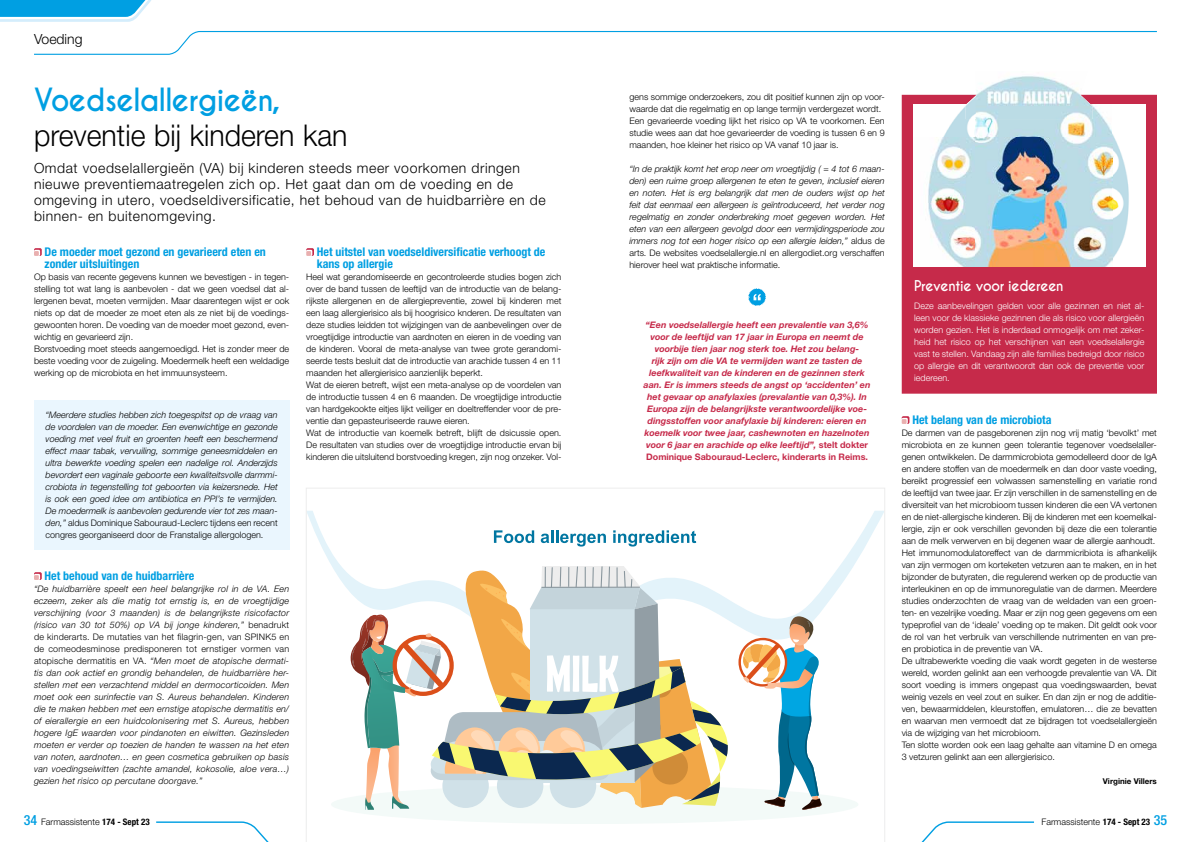
<style>
.page{position:relative;width:1191px;height:842px;background:#fff}
.page>*{position:absolute;margin:0;border:0;box-sizing:border-box;transform-origin:0 0}
.t1{font:300 30px "Helvetica Neue LT Std";color:#000;scale:.95 1}
.t2{font:700 30px "Caviar Dreams";letter-spacing:-.02em;color:#009fe2;scale:.95 1}
.t3{font:300 14px/16px "Helvetica Neue LT Std";letter-spacing:.04em;color:#000}
.t4{font:700 14px "Caviar Dreams";letter-spacing:-.02em;color:#fff;scale:.95 1}
.t5{font:300 14px "Helvetica Neue LT Std";color:#000}
.t6{font:700 condensed 12px/12px "Helvetica Neue LT Std";color:#009fe2}
.t7{font:300 9px/12px "Helvetica Neue LT Std";color:#000}
.t8{font:italic 300 9px/12px "Helvetica Neue LT Std";color:#000;text-align:justify}
.t9{font:italic 700 9px/12px "Helvetica Neue LT Std";color:#c62a4a;text-align:center}
.t10{font:300 9px/12px "Helvetica Neue LT Std";color:#fff;text-align:justify}
.t11{font:700 8px "Helvetica Neue LT Std";color:#000}
.s1{font-style:normal}
.s2{font-weight:500;font-stretch:condensed;font-size:14px;color:#009fe2}
.s3{font-weight:700;font-stretch:condensed}
</style>
<div class="page">
<svg style="left:0;top:0;width:151px;height:22px;background:#46b9ea"></svg>
<svg style="left:921px;top:821px;width:113px;height:21px"></svg>
<svg style="left:156px;top:821px;width:113px;height:21px"></svg>
<svg style="left:34px;top:248px;width:8px;height:8px"></svg>
<div style="left:34px;top:400px;width:255px;height:149px;background:#eaf6fe"></div>
<svg style="left:34px;top:572px;width:8px;height:8px"></svg>
<svg style="left:306px;top:248px;width:8px;height:8px"></svg>
<svg style="left:748px;top:288px;width:18px;height:18px"></svg>
<svg style="left:901px;top:416px;width:8px;height:8px"></svg>
<svg style="left:306px;top:488px;width:579px;height:354px"></svg>
<div style="left:902px;top:95px;width:254px;height:298px;background:#c62a4a"></div>
<div style="left:901px;top:95px;width:256px;height:299px;border:1px solid #c62a4a"></div>
<img style="left:914px;top:119px;width:231px;height:148px">
<svg style="left:34px;top:31px;width:1123px;height:88px"></svg>
<img style="left:965px;top:71px;width:127px;height:48px">
<h2 class="t5" style="left:34px;top:31px;width:50px">Voeding</h2>
<h1 class="t2" style="left:34px;top:82px;width:260px">Voedselallergieën,</h1>
<h1 class="t1" style="left:34px;top:117px;width:331px">preventie bij kinderen kan</h1>
<p class="t3" style="left:34px;top:159px;width:513px">Omdat voedselallergieën (VA) bij kinderen steeds meer voorkomen dringen nieuwe preventiemaatregelen zich op. Het gaat dan om de voeding en de omgeving in utero, voedseldiversificatie, het behoud van de huidbarrière en de binnen- en buitenomgeving.</p>
<h3 class="t6" style="left:45px;top:245px;width:223px">De moeder moet gezond en gevarieerd eten en zonder uitsluitingen</h3>
<p class="t7" style="left:34px;top:270px;width:257px">Op basis van recente gegevens kunnen we bevestigen - in tegen&shy;stelling tot wat lang is aanbevolen - dat we geen voedsel dat al&shy;lergenen bevat, moeten vermijden. Maar daarentegen wijst er ook niets op dat de moeder ze moet eten als ze niet bij de voedings&shy;gewoonten horen. De voeding van de moeder moet gezond, even&shy;wichtig en gevarieerd zijn.<br>Borstvoeding moet steeds aangemoedigd. Het is zonder meer de beste voeding voor de zuigeling. Moedermelk heeft een weldadige werking op de microbiota en het immuunsysteem.</p>
<p class="t8" style="left:46px;top:408px;width:234px">“Meerdere studies hebben zich toegespitst op de vraag van de voordelen van de moeder. Een evenwichtige en gezonde voeding met veel fruit en groenten heeft een beschermend effect maar tabak, vervuiling, sommige geneesmiddelen en ultra bewerkte voeding spelen een nadelige rol. Anderzijds bevordert een vaginale geboorte een kwaliteitsvolle darmmi&shy;crobiota in tegenstelling tot geboorten via keizersnede. Het is ook een goed idee om antibiotica en PPI’s te vermijden.<br>De moedermelk is aanbevolen gedurende vier tot zes maan&shy;den,” <span class="s1">aldus Dominique Sabouraud-Leclerc tijdens een recent congres georganiseerd door de Franstalige allergologen.</span></p>
<h3 class="t6" style="left:45px;top:569px;width:151px">Het behoud van de huidbarrière</h3>
<p class="t8" style="left:34px;top:583px;width:257px">“De huidbarrière speelt een heel belangrijke rol in de VA. Een eczeem, zeker als die matig tot ernstig is, en de vroegtijdige verschijning (voor 3 maanden) is de belangrijkste risicofactor (risico van 30 tot 50%) op VA bij jonge kinderen,” <span class="s1">benadrukt de kinderarts. De mutaties van het filagrin-gen, van SPINK5 en de comeodesminose predisponeren tot ernstiger vormen van atopische dermatitis en VA.</span> “Men moet de atopische dermati&shy;tis dan ook actief en grondig behandelen, de huidbarrière her&shy;stellen met een verzachtend middel en dermocorticoiden. Men moet ook een surinfectie van S. Aureus behandelen. Kinderen die te maken hebben met een ernstige atopische dermatitis en/ of eierallergie en een huidcolonisering met S. Aureus, hebben hogere IgE waarden voor pindanoten en eiwitten. Gezinsleden moeten er verder op toezien de handen te wassen na het eten van noten, aardnoten… en geen cosmetica gebruiken op basis van voedingseiwitten (zachte amandel, kokosolie, aloe vera…) gezien het risico op percutane doorgave.”</p>
<h3 class="t6" style="left:317px;top:245px;width:230px">Het uitstel van voedseldiversificatie verhoogt de kans op allergie</h3>
<p class="t7" style="left:306px;top:270px;width:257px">Heel wat gerandomiseerde en gecontroleerde studies bogen zich over de band tussen de leeftijd van de introductie van de belang&shy;rijkste allergenen en de allergiepreventie, zowel bij kinderen met een laag allergierisico als bij hoogrisico knderen. De resultaten van deze studies leidden tot wijzigingen van de aanbevelingen over de vroegtijdige introductie van aardnoten en eieren in de voeding van de kinderen. Vooral de meta-analyse van twee grote gerandomi&shy;seerde tests besluit dat de introductie van arachide tussen 4 en 11 maanden het allergierisico aanzienlijk beperkt.<br>Wat de eieren betreft, wijst een meta-analyse op de voordelen van de introductie tussen 4 en 6 maanden. De vroegtijdige introductie van hardgekookte eitjes lijkt veiliger en doeltreffender voor de pre&shy;ventie dan gepasteuriseerde rauwe eieren.<br>Wat de introductie van koemelk betreft, blijft de dsicussie open.<br>De resultaten van studies over de vroegtijdige introductie ervan bij kinderen die uitsluitend borstvoeding kregen, zijn nog onzeker. Vol-</p>
<p class="t7" style="left:629px;top:90px;width:257px">gens sommige onderzoekers, zou dit positief kunnen zijn op voor&shy;waarde dat die regelmatig en op lange termijn verdergezet wordt.<br>Een gevarieerde voeding lijkt het risico op VA te voorkomen. Een studie wees aan dat hoe gevarieerder de voeding is tussen 6 en 9 maanden, hoe kleiner het risico op VA vanaf 10 jaar is.</p>
<p class="t8" style="left:629px;top:163px;width:257px">“In de praktijk komt het erop neer om vroegtijdig ( = 4 tot 6 maan&shy;den) een ruime groep allergenen te eten te geven, inclusief eieren en noten. Het is erg belangrijk dat men de ouders wijst op het feit dat eenmaal een allergeen is geïntroduceerd, het verder nog regelmatig en zonder onderbreking moet gegeven worden. Het eten van een allergeen gevolgd door een vermijdingsperiode zou immers nog tot een hoger risico op een allergie leiden,” <span class="s1">aldus de arts. De websites voedselallergie.nl en allergodiet.org verschaffen hierover heel wat praktische informatie.</span></p>
<p class="t9" style="left:643px;top:318px;width:228px">“Een voedselallergie heeft een prevalentie van 3,6% voor de leeftijd van 17 jaar in Europa en neemt de voorbije tien jaar nog sterk toe. Het zou belang-<br>rijk zijn om die VA te vermijden want ze tasten de leefkwaliteit van de kinderen en de gezinnen sterk aan. Er is immers steeds de angst op ‘accidenten’ en het gevaar op anafylaxies (prevalantie van 0,3%). In Europa zijn de belangrijkste verantwoordelijke voe&shy;dingsstoffen voor anafylaxie bij kinderen: eieren en koemelk voor twee jaar, cashewnoten en hazelnoten voor 6 jaar en arachide op elke leeftijd”, <span class="s1">stelt dokter Dominique Sabouraud-Leclerc, kinderarts in Reims.</span></p>
<h2 class="t4" style="left:914px;top:278px;width:159px">Preventie voor iedereen</h2>
<p class="t10" style="left:914px;top:300px;width:232px">Deze aanbevelingen gelden voor alle gezinnen en niet al&shy;leen voor de klassieke gezinnen die als risico voor allergieën worden gezien. Het is inderdaad onmogelijk om met zeker&shy;heid het risico op het verschijnen van een voedselallergie vast te stellen. Vandaag zijn alle families bedreigd door risico op allergie en dit verantwoordt dan ook de preventie voor iedereen.</p>
<h3 class="t6" style="left:912px;top:413px;width:141px">Het belang van de microbiota</h3>
<p class="t7" style="left:901px;top:426px;width:257px">De darmen van de pasgeborenen zijn nog vrij matig ‘bevolkt’ met microbiota en ze kunnen geen tolerantie tegenover voedselaller&shy;genen ontwikkelen. De darmmicrobiota gemodelleerd door de IgA en andere stoffen van de moedermelk en dan door vaste voeding, bereikt progressief een volwassen samenstelling en variatie rond de leeftijd van twee jaar. Er zijn verschillen in de samenstelling en de diversiteit van het microbioom tussen kinderen die een VA vertonen en de niet-allergische kinderen. Bij de kinderen met een koemelkal&shy;lergie, zijn er ook verschillen gevonden bij deze die een tolerantie aan de melk verwerven en bij degenen waar de allergie aanhoudt.<br>Het immunomodulatoreffect van de darmmicribiota is afhankelijk van zijn vermogen om korteketen vetzuren aan te maken, en in het bijzonder de butyraten, die regulerend werken op de productie van interleukinen en op de immunoregulatie van de darmen. Meerdere studies onderzochten de vraag van de weldaden van een groen&shy;ten- en vezelrijke voeding. Maar er zijn nog geen gegevens om een typeprofiel van de ‘ideale’ voeding op te maken. Dit geldt ook voor de rol van het verbruik van verschillende nutrimenten en van pre&shy;en probiotica in de preventie van VA.<br>De ultrabewerkte voeding die vaak wordt gegeten in de westerse wereld, worden gelinkt aan een verhoogde prevalentie van VA. Dit soort voeding is immers ongepast qua voedingswaarden, bevat weinig vezels en veel zout en suiker. En dan zijn er nog de additie&shy;ven, bewaarmiddelen, kleurstoffen, emulatoren… die ze bevatten en waarvan men vermoedt dat ze bijdragen tot voedselallergieën via de wijziging van het microbioom.<br>Ten slotte worden ook een laag gehalte aan vitamine D en omega 3 vetzuren gelinkt aan een allergierisico.</p>
<p class="t11" style="left:1102px;top:776px;width:56px">Virginie Villers</p>
<p class="t7" style="left:24px;top:816px;width:127px"><span class="s2">34</span> Farmassistente <span class="s3">174 - Sept 23</span></p>
<p class="t7" style="left:1041px;top:816px;width:127px">Farmassistente <span class="s3">174 - Sept 23</span> <span class="s2">35</span></p>
</div>
